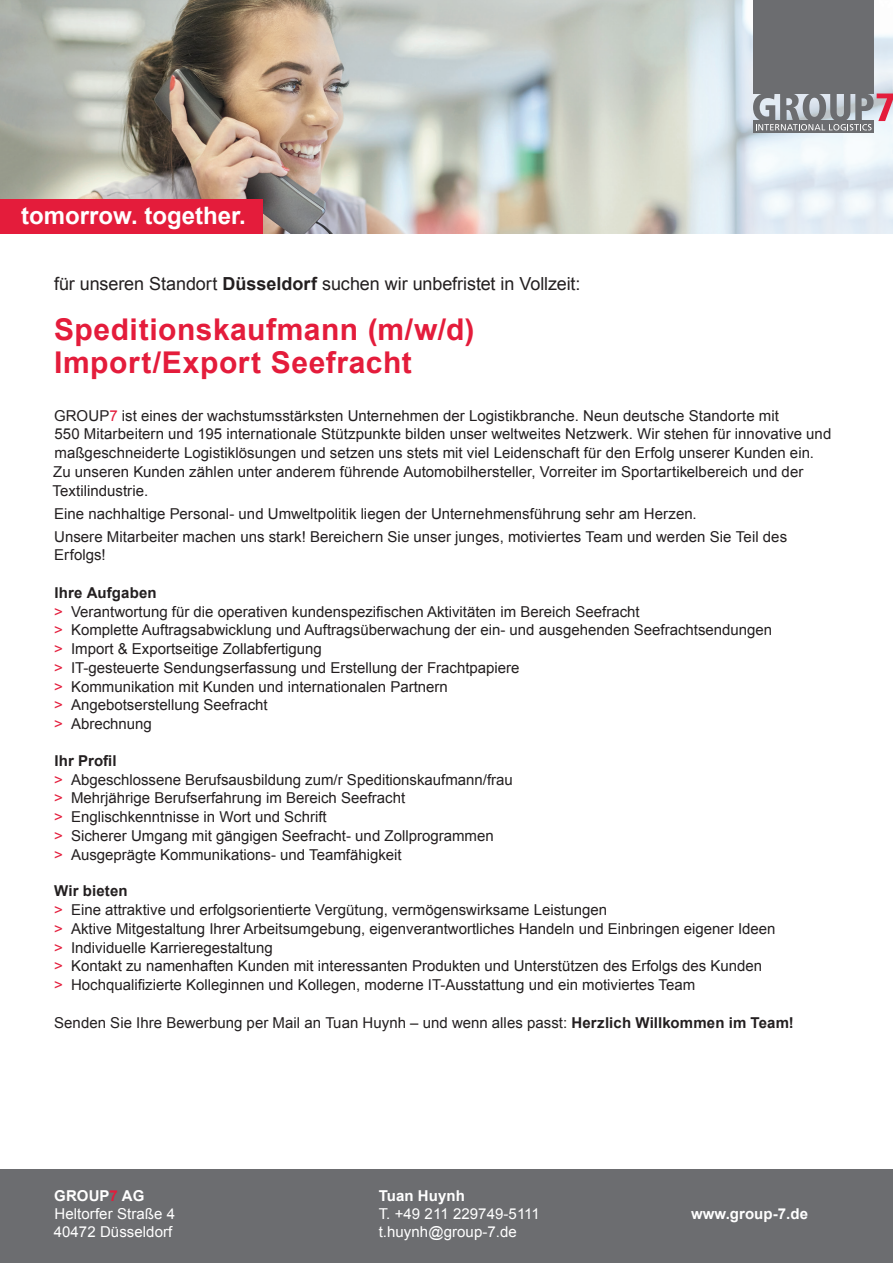
<style>
.page{position:relative;width:893px;height:1263px;background:#fff}
.page>*{position:absolute;margin:0;border:0;box-sizing:border-box;transform-origin:0 0}
.t1{font:700 30px/33px "Arial";letter-spacing:.02em;color:#e41c3b}
.t2{font:700 24px "Arial";color:#fff}
.Grundschrift{font:18px "Arial";letter-spacing:-.005em;color:#231f20}
.Grundschrift-2{font:15px/18.8px "Arial";color:#231f20}
.t3{font:15px/18px "Arial";letter-spacing:.005em;color:#fff}
.t4{font:700 15px "Arial";letter-spacing:.005em;color:#fff}
.Zwischenüberschrifte{font:700 15px "Arial";letter-spacing:.01em;color:#231f20}
.s1{font-weight:700}
.s2{color:#e41c3b}
</style>
<div class="page">
<img style="left:0;top:0;width:691px;height:234px">
<svg style="left:691px;top:0;width:202px;height:234px;fill:#e3ecf4"></svg>
<div style="left:0;top:1169px;width:893px;height:94px;background:#6c6d70"></div>
<div style="left:0;top:200px;width:262px;height:34px;background:#e41c3b"></div>
<div style="left:753px;top:0;width:120px;height:94px;background:#6c6d70"></div>
<svg style="left:753px;top:130px;width:120px;height:3px"></svg>
<svg style="left:753px;top:93px;width:140px;height:37px;background:#9e999f"></svg>
<p class="t2" style="left:21px;top:199px;width:226px">tomorrow. together.</p>
<p class="Grundschrift" style="left:54px;top:271px;width:528px">für unseren Standort <span class="s1">Düsseldorf</span> suchen wir unbefristet in Vollzeit:</p>
<p class="t1" style="left:54px;top:313px;width:422px">Speditionskaufmann (m/w/d)<br>Import/Export Seefracht</p>
<p class="Grundschrift-2" style="left:52px;top:406px;width:780px">GROUP<span class="s2">7</span> ist eines der wachstumsstärksten Unternehmen der Logistikbranche. Neun deutsche Standorte mit<br>550 Mitarbeitern und 195 internationale Stützpunkte bilden unser weltweites Netzwerk. Wir stehen für innovative und maßgeschneiderte Logistiklösungen und setzen uns stets mit viel Leidenschaft für den Erfolg unserer Kunden ein.<br>Zu unseren Kunden zählen unter anderem führende Automobilhersteller, Vorreiter im Sportartikelbereich und der Textilindustrie.</p>
<p class="Grundschrift-2" style="left:54px;top:504px;width:644px">Eine nachhaltige Personal- und Umweltpolitik liegen der Unternehmensführung sehr am Herzen.</p>
<p class="Grundschrift-2" style="left:54px;top:527px;width:734px">Unsere Mitarbeiter machen uns stark! Bereichern Sie unser junges, motiviertes Team und werden Sie Teil des<br>Erfolgs!</p>
<p class="Zwischenüberschrifte" style="left:55px;top:582px;width:104px">Ihre Aufgaben</p>
<p class="Grundschrift-2" style="left:54px;top:602px;width:587px"><span class="s2">&gt;</span> Verantwortung für die operativen kundenspezifischen Aktivitäten im Bereich Seefracht</p>
<p class="Grundschrift-2" style="left:54px;top:621px;width:720px"><span class="s2">&gt;</span> Komplette Auftragsabwicklung und Auftragsüberwachung der ein- und ausgehenden Seefrachtsendungen</p>
<p class="Grundschrift-2" style="left:54px;top:639px;width:269px"><span class="s2">&gt;</span> Import &amp; Exportseitige Zollabfertigung</p>
<p class="Grundschrift-2" style="left:54px;top:658px;width:467px"><span class="s2">&gt;</span> IT-gesteuerte Sendungserfassung und Erstellung der Frachtpapiere</p>
<p class="Grundschrift-2" style="left:54px;top:677px;width:395px"><span class="s2">&gt;</span> Kommunikation mit Kunden und internationalen Partnern</p>
<p class="Grundschrift-2" style="left:54px;top:696px;width:215px"><span class="s2">&gt;</span> Angebotserstellung Seefracht</p>
<p class="Grundschrift-2" style="left:54px;top:714px;width:99px"><span class="s2">&gt;</span> Abrechnung</p>
<p class="Zwischenüberschrifte" style="left:55px;top:750px;width:64px">Ihr Profil</p>
<p class="Grundschrift-2" style="left:54px;top:770px;width:460px"><span class="s2">&gt;</span> Abgeschlossene Berufsausbildung zum/r Speditionskaufmann/frau</p>
<p class="Grundschrift-2" style="left:54px;top:789px;width:353px"><span class="s2">&gt;</span> Mehrjährige Berufserfahrung im Bereich Seefracht</p>
<p class="Grundschrift-2" style="left:54px;top:807px;width:274px"><span class="s2">&gt;</span> Englischkenntnisse in Wort und Schrift</p>
<p class="Grundschrift-2" style="left:54px;top:826px;width:441px"><span class="s2">&gt;</span> Sicherer Umgang mit gängigen Seefracht- und Zollprogrammen</p>
<p class="Grundschrift-2" style="left:54px;top:845px;width:349px"><span class="s2">&gt;</span> Ausgeprägte Kommunikations- und Teamfähigkeit</p>
<p class="Zwischenüberschrifte" style="left:54px;top:880px;width:75px">Wir bieten</p>
<p class="Grundschrift-2" style="left:54px;top:900px;width:555px"><span class="s2">&gt;</span> Eine attraktive und erfolgsorientierte Vergütung, vermögenswirksame Leistungen</p>
<p class="Grundschrift-2" style="left:54px;top:919px;width:723px"><span class="s2">&gt;</span> Aktive Mitgestaltung Ihrer Arbeitsumgebung, eigenverantwortliches Handeln und Einbringen eigener Ideen</p>
<p class="Grundschrift-2" style="left:54px;top:938px;width:220px"><span class="s2">&gt;</span> Individuelle Karrieregestaltung</p>
<p class="Grundschrift-2" style="left:54px;top:957px;width:710px"><span class="s2">&gt;</span> Kontakt zu namenhaften Kunden mit interessanten Produkten und Unterstützen des Erfolgs des Kunden</p>
<p class="Grundschrift-2" style="left:54px;top:975px;width:643px"><span class="s2">&gt;</span> Hochqualifizierte Kolleginnen und Kollegen, moderne IT-Ausstattung und ein motiviertes Team</p>
<p class="Grundschrift-2" style="left:54px;top:1013px;width:741px">Senden Sie Ihre Bewerbung per Mail an Tuan Huynh – und wenn alles passt: <span class="s1">Herzlich Willkommen im Team!</span></p>
<p class="t4" style="left:54px;top:1185px;width:92px">GROUP<span class="s2">7</span> AG</p>
<p class="t3" style="left:54px;top:1204px;width:123px">Heltorfer Straße 4<br>40472 Düsseldorf</p>
<p class="t4" style="left:379px;top:1185px;width:88px">Tuan Huynh</p>
<p class="t3" style="left:379px;top:1204px;width:163px">T. +49 211 229749-5111 t.huynh@group-7.de</p>
<p class="t4" style="left:691px;top:1203px;width:119px">www.group-7.de</p>
</div>
